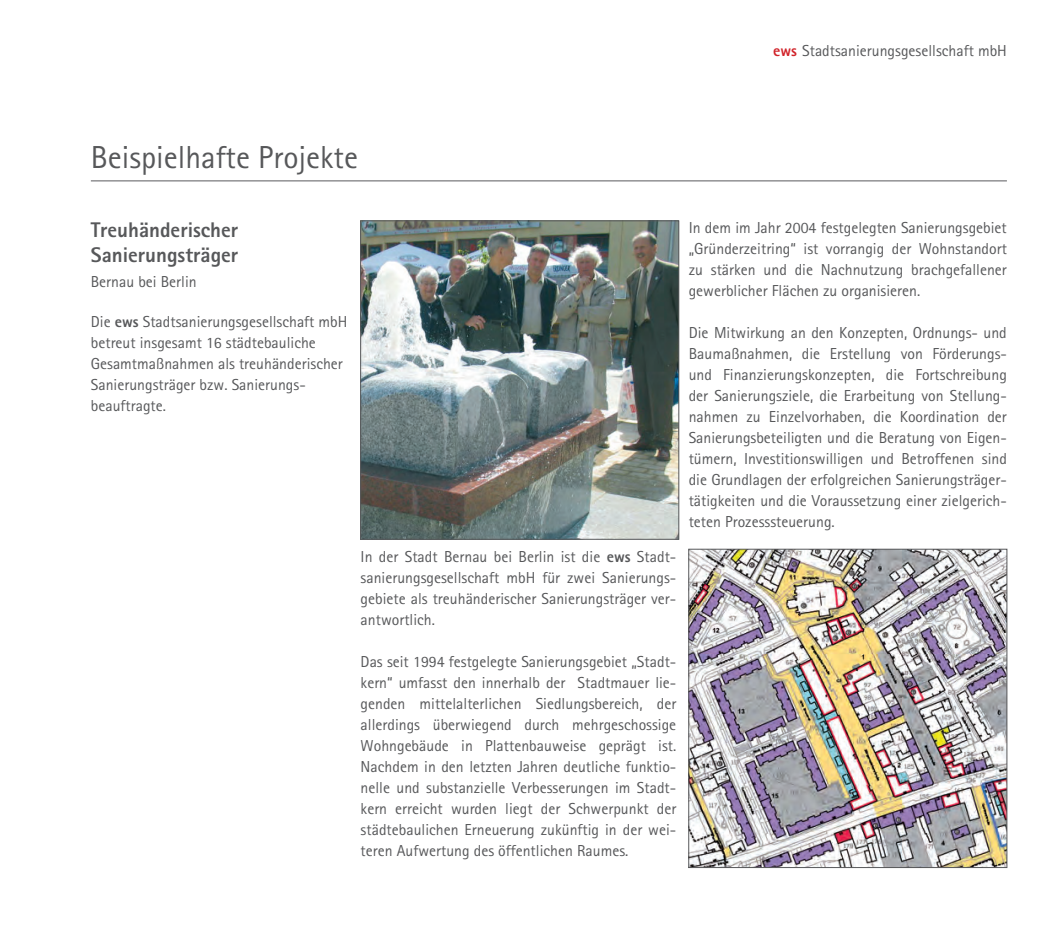
<style>
.page{position:relative;width:1042px;height:943px;background:#fff}
.page>*{position:absolute;margin:0;border:0;box-sizing:border-box;transform-origin:0 0}
.t1{font:31.5px "Libre Sans Serif S Si";color:#57585a}
.t2{font:800 21px/25.2px "Libre Sans Serif S Si";color:#57585a}
.t3{font:15.75px/21px "Libre Sans Serif S Si";color:#57585a;text-align:justify}
.s1{font-weight:800;color:#d1232a}
.s2{font-weight:800}
</style>
<div class="page">
<hr style="left:91px;top:180px;width:916px;height:1px;background:#5a5a5d">
<img style="left:690px;top:551px;width:315px;height:314px">
<div style="left:688px;top:549px;width:319px;height:318px;border:1px solid #57585a"></div>
<img style="left:362px;top:223px;width:315px;height:314px">
<div style="left:360px;top:221px;width:319px;height:318px;border:1px solid #57585a"></div>
<p class="t3" style="left:773px;top:40px;width:235px"><span class="s1">ews</span> Stadtsanierungsgesellschaft mbH</p>
<h1 class="t1" style="left:91px;top:138px;width:269px">Beispielhafte Projekte</h1>
<h2 class="t2" style="left:91px;top:217px;width:149px">Treuhänderischer<br>Sanierungsträger</h2>
<p class="t3" style="left:91px;top:271px;width:107px">Bernau bei Berlin</p>
<p class="t3" style="left:91px;top:311px;width:258px;text-align:left">Die <span class="s2">ews</span> Stadtsanierungsgesellschaft mbH betreut insgesamt 16 städtebauliche Gesamtmaßnahmen als treuhänderischer Sanierungsträger bzw. Sanierungs&shy;beauftragte.</p>
<p class="t3" style="left:361px;top:545px;width:317px">In der Stadt Bernau bei Berlin ist die <span class="s2">ews</span> Stadt&shy;sanierungsgesellschaft mbH für zwei Sanierungs&shy;gebiete als treuhänderischer Sanierungsträger ver&shy;antwortlich.</p>
<p class="t3" style="left:361px;top:650px;width:317px">Das seit 1994 festgelegte Sanierungsgebiet „Stadt&shy;kern“ umfasst den innerhalb der Stadtmauer lie&shy;genden mittelalterlichen Siedlungsbereich, der allerdings überwiegend durch mehrgeschossige Wohngebäude in Plattenbauweise geprägt ist.<br>Nachdem in den letzten Jahren deutliche funktio&shy;nelle und substanzielle Verbesserungen im Stadt&shy;kern erreicht wurden liegt der Schwerpunkt der städtebaulichen Erneuerung zukünftig in der wei&shy;teren Aufwertung des öffentlichen Raumes.</p>
<p class="t3" style="left:689px;top:217px;width:320px">In dem im Jahr 2004 festgelegten Sanierungsgebiet „Gründerzeitring“ ist vorrangig der Wohnstandort zu stärken und die Nachnutzung brachgefallener gewerblicher Flächen zu organisieren.</p>
<p class="t3" style="left:689px;top:322px;width:320px">Die Mitwirkung an den Konzepten, Ordnungs- und Baumaßnahmen, die Erstellung von Förderungs&shy;und Finanzierungskonzepten, die Fortschreibung der Sanierungsziele, die Erarbeitung von Stellung&shy;nahmen zu Einzelvorhaben, die Koordination der Sanierungsbeteiligten und die Beratung von Eigen&shy;tümern, Investitionswilligen und Betroffenen sind die Grundlagen der erfolgreichen Sanierungsträger&shy;tätigkeiten und die Voraussetzung einer zielgerich&shy;teten Prozesssteuerung.</p>
</div>
